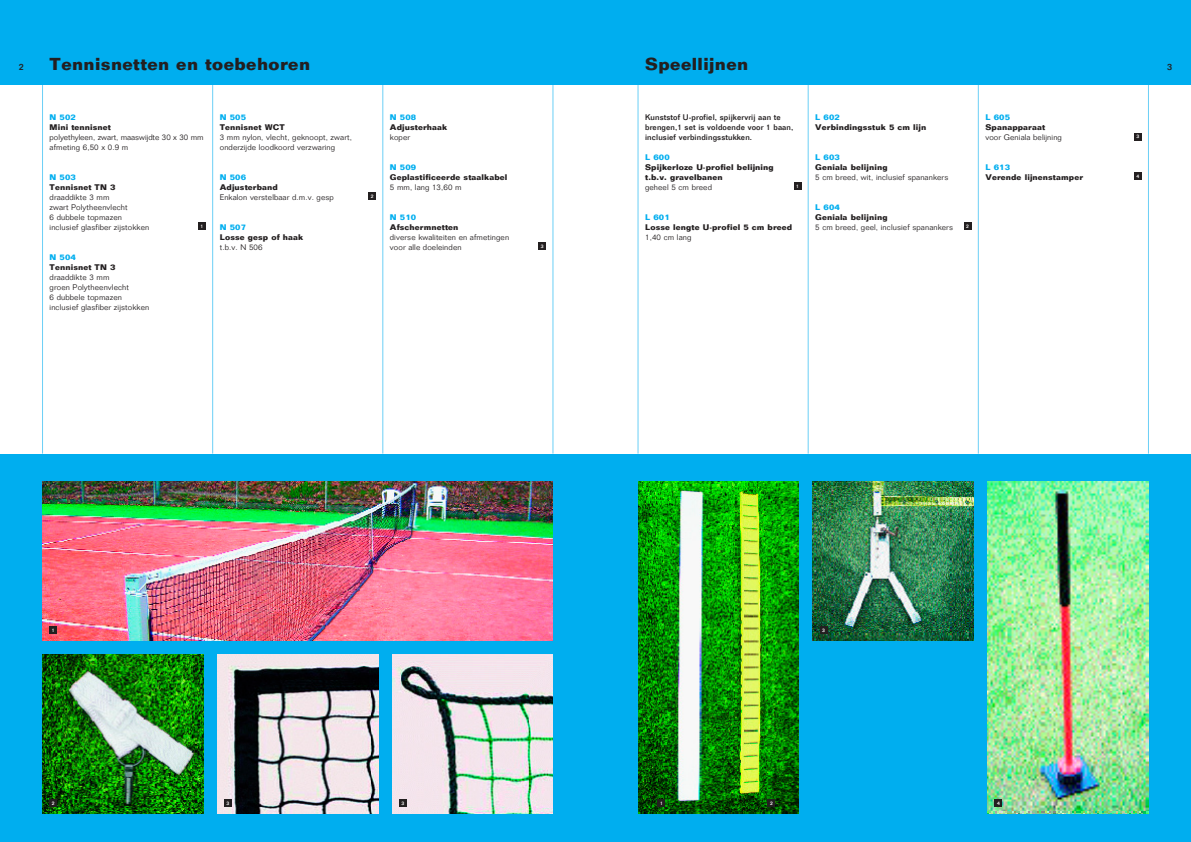
<style>
.page{position:relative;width:1191px;height:842px;background:#fff}
.page>*{position:absolute;margin:0;border:0;box-sizing:border-box;transform-origin:0 0}
.t1{font:700 17px "Folio";letter-spacing:.025em;color:#231f20}
.t2{font:500 9px "Folio";color:#231f20}
.t3{font:300 8px/10px "Folio";letter-spacing:.015em;color:#231f20}
.t4{font:700 8px/10px "Folio";letter-spacing:.015em;color:#231f20}
.t5{font:500 8px/10px "Folio";letter-spacing:.015em;color:#231f20}
.t6{font:700 8px "Folio";letter-spacing:.015em;color:#00aeef}
.t7{font:500 5px "Folio";color:#fff}
</style>
<div class="page">
<div style="left:0;top:0;width:595px;height:842px;background:#00aeef"></div>
<div style="left:595px;top:0;width:596px;height:842px;background:#00aeef"></div>
<div style="left:595px;top:85px;width:596px;height:369px;background:#fff"></div>
<div style="left:0;top:85px;width:595px;height:369px;background:#fff"></div>
<hr style="left:42px;top:85px;width:1px;height:369px;background:#6bcff6">
<hr style="left:212px;top:85px;width:1px;height:369px;background:#6bcff6">
<hr style="left:382px;top:85px;width:1px;height:369px;background:#6bcff6">
<hr style="left:552px;top:85px;width:1px;height:369px;background:#6bcff6">
<hr style="left:637px;top:85px;width:1px;height:369px;background:#6bcff6">
<hr style="left:807px;top:85px;width:1px;height:369px;background:#6bcff6">
<hr style="left:977px;top:85px;width:1px;height:369px;background:#6bcff6">
<hr style="left:1148px;top:85px;width:1px;height:369px;background:#6bcff6">
<img style="left:813px;top:482px;width:160px;height:159px">
<img style="left:987px;top:482px;width:161px;height:332px">
<div style="left:994px;top:799px;width:8px;height:7px;background:#231f20"></div>
<img style="left:392px;top:655px;width:161px;height:159px">
<img style="left:217px;top:655px;width:161px;height:159px">
<img style="left:43px;top:655px;width:160px;height:159px">
<img style="left:43px;top:482px;width:510px;height:159px">
<div style="left:50px;top:626px;width:7px;height:8px;background:#231f20"></div>
<img style="left:638px;top:482px;width:160px;height:332px">
<div style="left:768px;top:799px;width:7px;height:7px;background:#231f20"></div>
<div style="left:658px;top:799px;width:7px;height:7px;background:#231f20"></div>
<div style="left:820px;top:626px;width:7px;height:8px;background:#231f20"></div>
<div style="left:50px;top:799px;width:7px;height:7px;background:#231f20"></div>
<div style="left:224px;top:799px;width:7px;height:7px;background:#231f20"></div>
<div style="left:399px;top:799px;width:7px;height:7px;background:#231f20"></div>
<div style="left:369px;top:193px;width:7px;height:7px;background:#231f20"></div>
<div style="left:198px;top:223px;width:8px;height:7px;background:#231f20"></div>
<div style="left:539px;top:243px;width:7px;height:7px;background:#231f20"></div>
<div style="left:794px;top:183px;width:7px;height:7px;background:#231f20"></div>
<div style="left:1134px;top:173px;width:7px;height:7px;background:#231f20"></div>
<div style="left:964px;top:223px;width:7px;height:7px;background:#231f20"></div>
<div style="left:1134px;top:133px;width:7px;height:7px;background:#231f20"></div>
<h1 class="t1" style="left:645px;top:53px;width:105px">Speellijnen</h1>
<h1 class="t1" style="left:50px;top:53px;width:262px">Tennisnetten en toebehoren</h1>
<p class="t2" style="left:19px;top:61px;width:7px">2</p>
<p class="t2" style="left:1167px;top:61px;width:7px">3</p>
<p class="t6" style="left:50px;top:112px;width:28px">N 502</p>
<p class="t4" style="left:50px;top:122px;width:63px">Mini tennisnet</p>
<p class="t3" style="left:50px;top:132px;width:155px">polyethyleen, zwart, maaswijdte 30 x 30 mm afmeting 6,50 x 0.9 m</p>
<p class="t6" style="left:50px;top:172px;width:28px">N 503</p>
<p class="t4" style="left:50px;top:182px;width:67px">Tennisnet TN 3</p>
<p class="t3" style="left:50px;top:192px;width:101px">draaddikte 3 mm<br>zwart Polytheenvlecht<br>6 dubbele topmazen inclusief glasfiber zijstokken</p>
<p class="t6" style="left:50px;top:252px;width:28px">N 504</p>
<p class="t4" style="left:50px;top:262px;width:67px">Tennisnet TN 3</p>
<p class="t3" style="left:50px;top:272px;width:101px">draaddikte 3 mm<br>groen Polytheenvlecht<br>6 dubbele topmazen inclusief glasfiber zijstokken</p>
<p class="t7" style="left:201px;top:223px;width:4px">1</p>
<p class="t6" style="left:220px;top:112px;width:28px">N 505</p>
<p class="t4" style="left:220px;top:122px;width:67px">Tennisnet WCT</p>
<p class="t3" style="left:220px;top:132px;width:134px">3 mm nylon, vlecht, geknoopt, zwart, onderzijde loodkoord verzwaring</p>
<p class="t6" style="left:220px;top:172px;width:28px">N 506</p>
<p class="t4" style="left:220px;top:182px;width:60px">Adjusterband</p>
<p class="t3" style="left:220px;top:192px;width:116px">Enkalon verstelbaar d.m.v. gesp</p>
<p class="t6" style="left:220px;top:222px;width:28px">N 507</p>
<p class="t4" style="left:220px;top:232px;width:85px">Losse gesp of haak</p>
<p class="t3" style="left:220px;top:242px;width:44px">t.b.v. N 506</p>
<p class="t7" style="left:371px;top:193px;width:4px">2</p>
<p class="t6" style="left:390px;top:112px;width:28px">N 508</p>
<p class="t4" style="left:390px;top:122px;width:59px">Adjusterhaak</p>
<p class="t3" style="left:390px;top:132px;width:22px">koper</p>
<p class="t6" style="left:390px;top:162px;width:28px">N 509</p>
<p class="t4" style="left:390px;top:172px;width:119px">Geplastificeerde staalkabel</p>
<p class="t3" style="left:390px;top:182px;width:73px">5 mm, lang 13,60 m</p>
<p class="t6" style="left:390px;top:212px;width:28px">N 510</p>
<p class="t4" style="left:390px;top:222px;width:70px">Afschermnetten</p>
<p class="t3" style="left:390px;top:232px;width:121px">diverse kwaliteiten en afmetingen voor alle doeleinden</p>
<p class="t7" style="left:541px;top:243px;width:4px">3</p>
<p class="t5" style="left:645px;top:112px;width:150px">Kunststof U-profiel, spijkervrij aan te brengen,1 set is voldoende voor 1 baan, inclusief verbindingsstukken.</p>
<p class="t6" style="left:645px;top:152px;width:26px">L 600</p>
<p class="t4" style="left:645px;top:162px;width:130px">Spijkerloze U-profiel belijning t.b.v. gravelbanen</p>
<p class="t3" style="left:645px;top:182px;width:68px">geheel 5 cm breed</p>
<p class="t6" style="left:645px;top:212px;width:26px">L 601</p>
<p class="t4" style="left:645px;top:222px;width:149px">Losse lengte U-profiel 5 cm breed</p>
<p class="t3" style="left:645px;top:232px;width:48px">1,40 cm lang</p>
<p class="t7" style="left:796px;top:183px;width:4px">1</p>
<p class="t6" style="left:815px;top:112px;width:26px">L 602</p>
<p class="t4" style="left:815px;top:122px;width:113px">Verbindingsstuk 5 cm lijn</p>
<p class="t6" style="left:815px;top:152px;width:26px">L 603</p>
<p class="t4" style="left:815px;top:162px;width:74px">Geniala belijning</p>
<p class="t3" style="left:815px;top:172px;width:135px">5 cm breed, wit, inclusief spanankers</p>
<p class="t6" style="left:815px;top:202px;width:26px">L 604</p>
<p class="t4" style="left:815px;top:212px;width:74px">Geniala belijning</p>
<p class="t3" style="left:815px;top:222px;width:139px">5 cm breed, geel, inclusief spanankers</p>
<p class="t7" style="left:966px;top:223px;width:4px">2</p>
<p class="t6" style="left:985px;top:112px;width:26px">L 605</p>
<p class="t4" style="left:985px;top:122px;width:61px">Spanapparaat</p>
<p class="t3" style="left:985px;top:132px;width:78px">voor Geniala belijning</p>
<p class="t6" style="left:985px;top:162px;width:26px">L 613</p>
<p class="t4" style="left:985px;top:172px;width:99px">Verende lijnenstamper</p>
<p class="t7" style="left:1136px;top:134px;width:4px">3</p>
<p class="t7" style="left:1136px;top:173px;width:4px">4</p>
<p class="t7" style="left:52px;top:627px;width:4px">1</p>
<p class="t7" style="left:52px;top:800px;width:4px">2</p>
<p class="t7" style="left:227px;top:800px;width:4px">3</p>
<p class="t7" style="left:401px;top:800px;width:4px">3</p>
<p class="t7" style="left:822px;top:627px;width:4px">3</p>
<p class="t7" style="left:660px;top:800px;width:4px">1</p>
<p class="t7" style="left:770px;top:800px;width:4px">2</p>
<p class="t7" style="left:997px;top:800px;width:4px">4</p>
</div>
